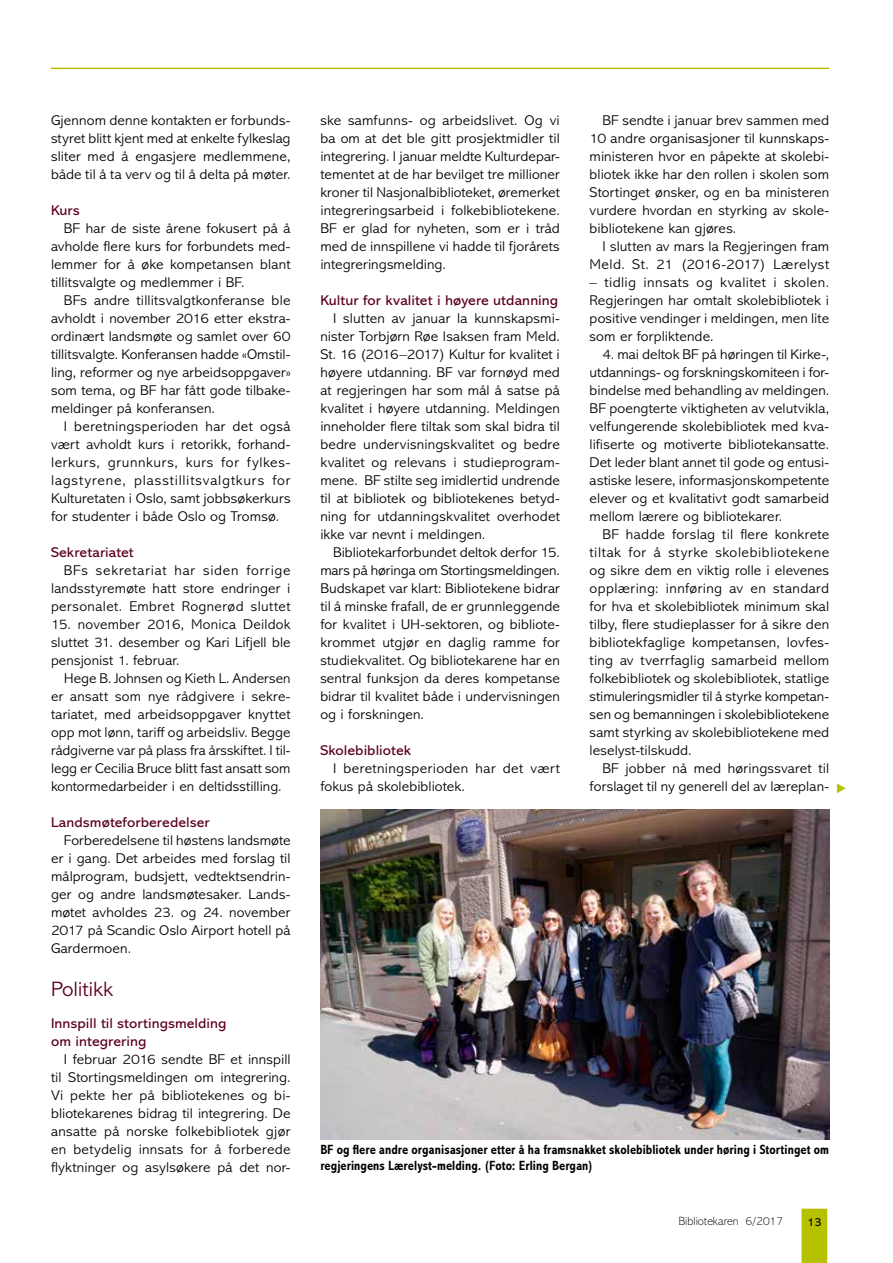
<style>
.page{position:relative;width:893px;height:1263px;background:#fff}
.page>*{position:absolute;margin:0;border:0;box-sizing:border-box;transform-origin:0 0}
.t1{font:300 21px "Abadi MT Std";letter-spacing:-.01em;color:#5c0020;scale:1.05 1}
.t2{font:300 14.25px/18px "Abadi MT Std";letter-spacing:.005em;color:#000;text-align:justify;scale:1.05 1}
.t3{font:300 14.25px/18px "Abadi MT Std";letter-spacing:.005em;color:#000;text-align:justify;scale:1.04 1}
.t4{font:14.25px/18px "Abadi MT Std";letter-spacing:.005em;color:#5c0020;scale:1.05 1}
.t5{font:700 condensed 13.5px/16.2px "Abadi MT Std";letter-spacing:.01em;color:#000}
.t6{font:200 12px "Abadi MT Std";color:#000}
.t7{font:12px "Abadi MT Std";color:#000}
</style>
<div class="page">
<svg style="left:801px;top:1209px;width:26px;height:54px"></svg>
<hr style="left:51px;top:68px;width:778px;height:1px;background:#b6c200">
<img style="left:320px;top:810px;width:509px;height:329px">
<p class="t2" style="left:51px;top:111px;width:230px">Gjennom denne kontakten er forbunds&shy;styret blitt kjent med at enkelte fylkeslag sliter med å engasjere medlemmene, både til å ta verv og til å delta på møter.</p>
<p class="t4" style="left:51px;top:201px;width:29px">Kurs</p>
<p class="t2" style="left:51px;top:219px;width:230px;text-indent:13px">BF har de siste årene fokusert på å avholde flere kurs for forbundets med&shy;lemmer for å øke kompetansen blant tillitsvalgte og medlemmer i BF.</p>
<p class="t2" style="left:51px;top:291px;width:230px;text-indent:13px">BFs andre tillitsvalgtkonferanse ble avholdt i november 2016 etter ekstra&shy;ordinært landsmøte og samlet over 60 tillitsvalgte. Konferansen hadde «Omstil&shy;ling, reformer og nye arbeidsoppgaver» som tema, og BF har fått gode tilbake&shy;meldinger på konferansen.</p>
<p class="t2" style="left:51px;top:417px;width:230px;text-indent:13px">I beretningsperioden har det også vært avholdt kurs i retorikk, forhand&shy;lerkurs, grunnkurs, kurs for fylkes&shy;lagstyrene, plasstillitsvalgtkurs for Kulturetaten i Oslo, samt jobbsøkerkurs for studenter i både Oslo og Tromsø.</p>
<p class="t4" style="left:51px;top:543px;width:80px">Sekretariatet</p>
<p class="t3" style="left:51px;top:561px;width:232px;text-indent:13px">BFs sekretariat har siden forrige landsstyremøte hatt store endringer i personalet. Embret Rognerød sluttet</p>
<p class="t3" style="left:51px;top:615px;width:232px">15. november 2016, Monica Deildok sluttet 31. desember og Kari Lifjell ble pensjonist 1. februar.</p>
<p class="t3" style="left:51px;top:669px;width:232px;text-indent:13px">Hege B. Johnsen og Kieth L. Andersen er ansatt som nye rådgivere i sekre&shy;tariatet, med arbeidsoppgaver knyttet opp mot lønn, tariff og arbeidsliv. Begge rådgiverne var på plass fra årsskiftet. I til&shy;legg er Cecilia Bruce blitt fast ansatt som kontormedarbeider i en deltidsstilling.</p>
<p class="t4" style="left:51px;top:813px;width:152px">Landsmøteforberedelser</p>
<p class="t2" style="left:51px;top:831px;width:230px;text-indent:13px">Forberedelsene til høstens landsmøte er i gang. Det arbeides med forslag til målprogram, budsjett, vedtektsendrin&shy;ger og andre landsmøtesaker. Lands&shy;møtet avholdes 23. og 24. november 2017 på Scandic Oslo Airport hotell på Gardermoen.</p>
<h1 class="t1" style="left:51px;top:977px;width:60px">Politikk</h1>
<p class="t4" style="left:51px;top:1014px;width:169px">Innspill til stortingsmelding om integrering</p>
<p class="t2" style="left:51px;top:1050px;width:230px;text-indent:13px">I februar 2016 sendte BF et innspill til Stortingsmeldingen om integrering.<br>Vi pekte her på bibliotekenes og bi&shy;bliotekarenes bidrag til integrering. De ansatte på norske folkebibliotek gjør en betydelig innsats for å forberede flyktninger og asylsøkere på det nor-</p>
<p class="t2" style="left:320px;top:111px;width:230px">ske samfunns- og arbeidslivet. Og vi ba om at det ble gitt prosjektmidler til integrering. I januar meldte Kulturdepar&shy;tementet at de har bevilget tre millioner kroner til Nasjonalbiblioteket, øremerket integreringsarbeid i folkebibliotekene.<br>BF er glad for nyheten, som er i tråd med de innspillene vi hadde til fjorårets integreringsmelding.</p>
<p class="t4" style="left:320px;top:291px;width:228px">Kultur for kvalitet i høyere utdanning</p>
<p class="t2" style="left:320px;top:309px;width:230px;text-indent:13px">I slutten av januar la kunnskapsmi&shy;nister Torbjørn Røe Isaksen fram Meld.<br>St. 16 (2016–2017) Kultur for kvalitet i høyere utdanning. BF var fornøyd med at regjeringen har som mål å satse på kvalitet i høyere utdanning. Meldingen inneholder flere tiltak som skal bidra til bedre undervisningskvalitet og bedre kvalitet og relevans i studieprogram&shy;mene. BF stilte seg imidlertid undrende til at bibliotek og bibliotekenes betyd&shy;ning for utdanningskvalitet overhodet ikke var nevnt i meldingen.</p>
<p class="t2" style="left:320px;top:543px;width:230px;text-indent:13px">Bibliotekarforbundet deltok derfor 15. mars på høringa om Stortingsmeldingen.<br>Budskapet var klart: Bibliotekene bidrar til å minske frafall, de er grunnleggende for kvalitet i UH-sektoren, og bibliote&shy;krommet utgjør en daglig ramme for studiekvalitet. Og bibliotekarene har en sentral funksjon da deres kompetanse bidrar til kvalitet både i undervisningen og i forskningen.</p>
<p class="t4" style="left:320px;top:741px;width:88px">Skolebibliotek</p>
<p class="t2" style="left:320px;top:759px;width:230px;text-indent:13px">I beretningsperioden har det vært fokus på skolebibliotek.</p>
<p class="t2" style="left:590px;top:111px;width:230px;text-indent:13px">BF sendte i januar brev sammen med 10 andre organisasjoner til kunnskaps&shy;ministeren hvor en påpekte at skolebi&shy;bliotek ikke har den rollen i skolen som Stortinget ønsker, og en ba ministeren vurdere hvordan en styrking av skole&shy;bibliotekene kan gjøres.</p>
<p class="t2" style="left:590px;top:237px;width:230px;text-align:right">I slutten av mars la Regjeringen fram<br>Meld. St. 21 (2016-2017) Lærelyst</p>
<p class="t2" style="left:590px;top:273px;width:230px">– tidlig innsats og kvalitet i skolen.<br>Regjeringen har omtalt skolebibliotek i positive vendinger i meldingen, men lite som er forpliktende.</p>
<p class="t2" style="left:590px;top:345px;width:230px;text-indent:13px">4. mai deltok BF på høringen til Kirke-, utdannings- og forskningskomiteen i for&shy;bindelse med behandling av meldingen.<br>BF poengterte viktigheten av velutvikla, velfungerende skolebibliotek med kva&shy;lifiserte og motiverte bibliotekansatte.<br>Det leder blant annet til gode og entusi&shy;astiske lesere, informasjonskompetente elever og et kvalitativt godt samarbeid mellom lærere og bibliotekarer.</p>
<p class="t2" style="left:590px;top:525px;width:230px;text-indent:13px">BF hadde forslag til flere konkrete tiltak for å styrke skolebibliotekene og sikre dem en viktig rolle i elevenes opplæring: innføring av en standard for hva et skolebibliotek minimum skal tilby, flere studieplasser for å sikre den bibliotekfaglige kompetansen, lovfes&shy;ting av tverrfaglig samarbeid mellom folkebibliotek og skolebibliotek, statlige stimuleringsmidler til å styrke kompetan&shy;sen og bemanningen i skolebibliotekene samt styrking av skolebibliotekene med leselyst-tilskudd.</p>
<p class="t2" style="left:590px;top:759px;width:230px;text-align:right">BF jobber nå med høringssvaret til forslaget til ny generell del av læreplan-</p>
<p class="t5" style="left:320px;top:1141px;width:510px">BF og flere andre organisasjoner etter å ha framsnakket skolebibliotek under høring i Stortinget om regjeringens Lærelyst-melding. (Foto: Erling Bergan)</p>
<p class="t6" style="left:678px;top:1215px;width:106px">Bibliotekaren 6/2017</p>
<p class="t7" style="left:807px;top:1215px;width:16px">13</p>
</div>
